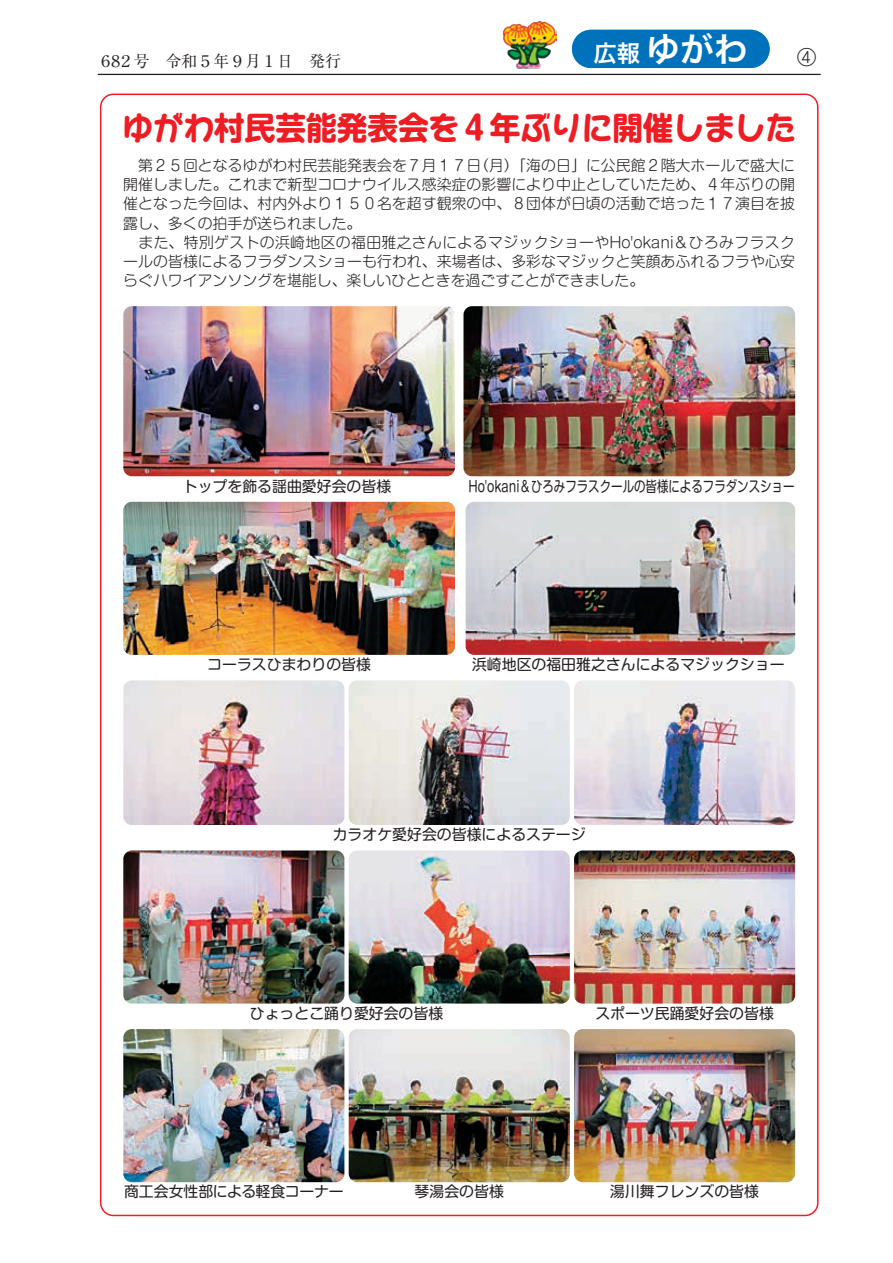
<style>
.page{position:relative;width:893px;height:1263px;background:#fff}
.page>*{position:absolute;margin:0;border:0;box-sizing:border-box;transform-origin:0 0}
.t1{font:34.05px "Hira Kaku Pro W6";color:#fff}
.t2{font:700 31.95px "Capie N Std";color:#ee1d23;scale:.96 1}
.t3{font:23.4px "Hira Kaku Pro W6";color:#fff}
.t4{font:19.2px "DF Gothic P Std W3";color:#231f20}
.t5{font:15.9px "Ryumin Pr 6";color:#231f20}
.t6{font:300 14.85px/19.2px "Shin M Go Pro";letter-spacing:.005em;color:#231f20}
.t7{font:14.85px "Shin M Go Pro";color:#231f20}
.t8{font:14.85px "Shin M Go Pro";color:#231f20;scale:.77 1}
.s1{font-family:"Shin M Go Pro"}
</style>
<div class="page">
<div style="left:572px;top:30px;width:198px;height:38px;background:#0072bc;border-radius:19px"></div>
<img style="left:574px;top:850px;width:221px;height:153px">
<img style="left:123px;top:502px;width:332px;height:153px">
<img style="left:463px;top:306px;width:332px;height:170px">
<img style="left:123px;top:306px;width:332px;height:170px">
<img style="left:574px;top:1029px;width:221px;height:153px">
<img style="left:123px;top:680px;width:221px;height:145px">
<img style="left:466px;top:502px;width:329px;height:153px">
<img style="left:123px;top:1029px;width:221px;height:153px">
<img style="left:574px;top:680px;width:221px;height:145px">
<img style="left:349px;top:850px;width:221px;height:153px">
<img style="left:349px;top:680px;width:221px;height:145px">
<img style="left:123px;top:850px;width:221px;height:153px">
<img style="left:349px;top:1029px;width:221px;height:153px">
<hr style="left:98px;top:74px;width:723px;height:1px;background:#231f20">
<img style="left:503px;top:21px;width:54px;height:47px">
<p class="t5" style="left:98px;top:49px;width:245px">６８２号　令和５年９月１日　発行</p>
<h3 class="t3" style="left:593px;top:32px;width:48px">広報</h3>
<h1 class="t1" style="left:646px;top:18px;width:104px">ゆがわ</h1>
<p class="t4" style="left:797px;top:47px;width:21px">4</p>
<h2 class="t2" style="left:122px;top:104px;width:703px">ゆがわ<span class="s1">村民芸能発表会</span>を４<span class="s1">年</span>ぶりに<span class="s1">開催</span>しました</h2>
<p class="t6" style="left:123px;top:154px;width:673px">　第２５回となるゆがわ村民芸能発表会を７月１７（日月）「海の日」に公民館２階大ホールで盛大に開催しました。これまで新型コロナウイルス感染症の影響により中止としていたため、４年ぶりの開催となった今回は、村内外より１５０名を超す観衆の中、８団体が日頃の活動で培った１７演目を披露し、多くの拍手が送られました。<br>　また、特別ゲストの浜崎地区の福田雅之さんによるマジックショーやHo'okani＆ひろみフラスクールの皆様によるフラダンスショーも行われ、来場者は、多彩なマジックと笑顔あふれるフラや心安らぐハワイアンソングを堪能し、楽しいひとときを過ごすことができました。</p>
<p class="t7" style="left:183px;top:474px;width:210px">トップを飾る謡曲愛好会の皆様</p>
<p class="t7" style="left:207px;top:652px;width:165px">コーラスひまわりの皆様</p>
<p class="t8" style="left:468px;top:474px;width:425px">Ho'okani＆ひろみフラスクールの皆様によるフラダンスショー</p>
<p class="t7" style="left:472px;top:652px;width:314px">浜崎地区の福田雅之さんによるマジックショー</p>
<p class="t7" style="left:333px;top:823px;width:254px">カラオケ愛好会の皆様によるステージ</p>
<p class="t7" style="left:250px;top:1001px;width:195px">ひょっとこ踊り愛好会の皆様</p>
<p class="t7" style="left:595px;top:1001px;width:180px">スポーツ民踊愛好会の皆様</p>
<p class="t7" style="left:124px;top:1180px;width:221px">商工会女性部による軽食コーナー</p>
<p class="t7" style="left:415px;top:1180px;width:91px">琴湯会の皆様</p>
<p class="t7" style="left:610px;top:1180px;width:150px">湯川舞フレンズの皆様</p>
</div>
